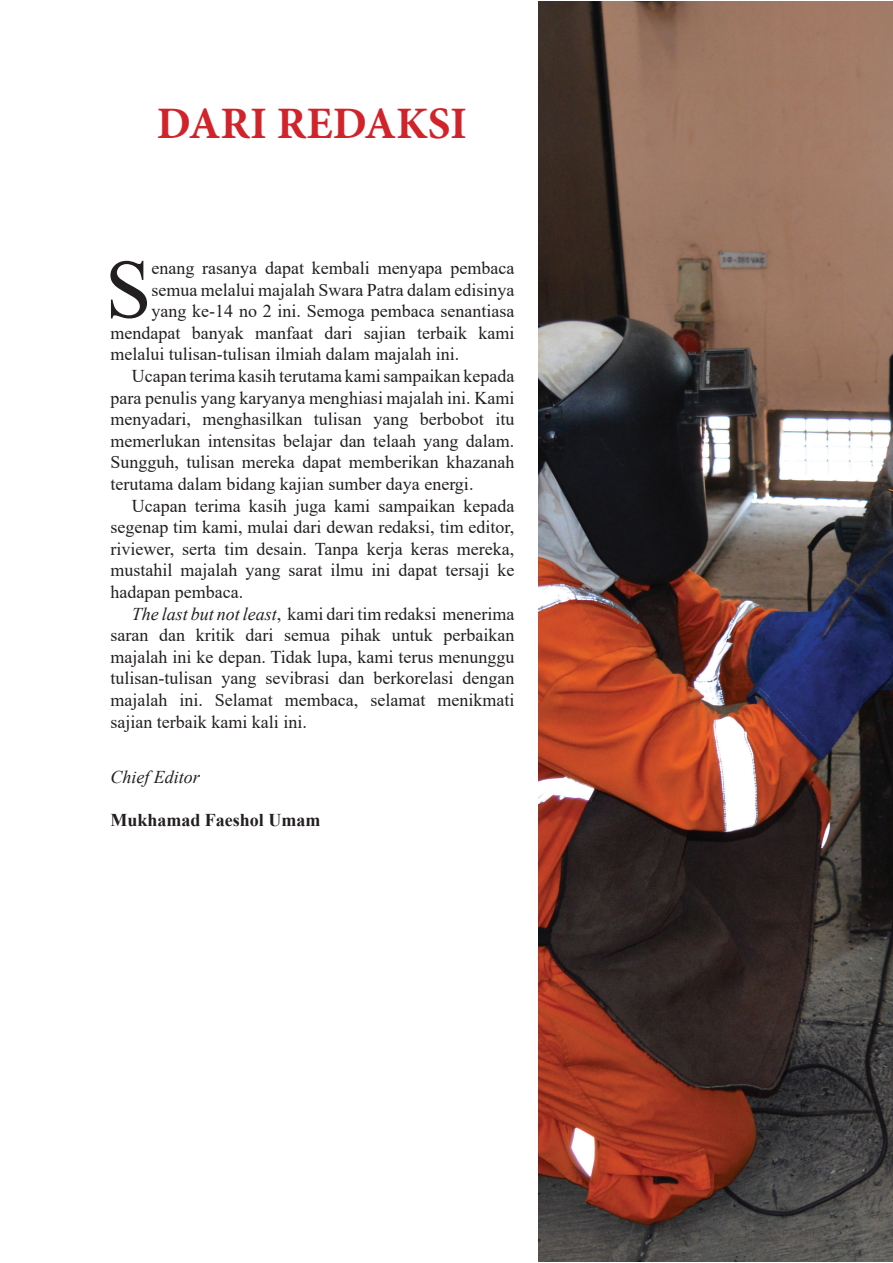
<style>
.page{position:relative;width:893px;height:1263px;background:#fff}
.page>*{position:absolute;margin:0;border:0;box-sizing:border-box;transform-origin:0 0}
.t1{font:83.25px "Times New Roman";color:#231f20}
.t2{font:700 45px "Minion Pro";color:#d1232a}
.t3{font:18px "Times New Roman";color:#231f20}
.t4{font:700 18px "Times New Roman";color:#231f20}
.t5{font:italic 18px "Times New Roman";color:#231f20}
.s1{font-style:italic}
</style>
<div class="page">
<img style="left:539px;top:1px;width:354px;height:1261px">
<h2 class="t2" style="left:157px;top:92px;width:312px">DARI REDAKSI</h2>
<h1 class="t1" style="left:105px;top:231px;width:48px">S</h1>
<p class="t3" style="left:152px;top:255px;width:364px">enang rasanya dapat kembali menyapa pembaca</p>
<p class="t3" style="left:152px;top:277px;width:364px">semua melalui majalah Swara Patra dalam edisinya</p>
<p class="t3" style="left:152px;top:298px;width:364px">yang ke-14 no 2 ini. Semoga pembaca senantiasa</p>
<p class="t3" style="left:110px;top:320px;width:405px">mendapat banyak manfaat dari sajian terbaik kami</p>
<p class="t3" style="left:110px;top:342px;width:351px">melalui tulisan-tulisan ilmiah dalam majalah ini.</p>
<p class="t3" style="left:132px;top:363px;width:384px">Ucapan terima kasih terutama kami sampaikan kepada</p>
<p class="t3" style="left:110px;top:385px;width:405px">para penulis yang karyanya menghiasi majalah ini. Kami</p>
<p class="t3" style="left:110px;top:406px;width:405px">menyadari, menghasilkan tulisan yang berbobot itu</p>
<p class="t3" style="left:110px;top:428px;width:405px">memerlukan intensitas belajar dan telaah yang dalam.</p>
<p class="t3" style="left:110px;top:450px;width:405px">Sungguh, tulisan mereka dapat memberikan khazanah</p>
<p class="t3" style="left:110px;top:471px;width:365px">terutama dalam bidang kajian sumber daya energi.</p>
<p class="t3" style="left:132px;top:493px;width:384px">Ucapan terima kasih juga kami sampaikan kepada</p>
<p class="t3" style="left:110px;top:514px;width:405px">segenap tim kami, mulai dari dewan redaksi, tim editor,</p>
<p class="t3" style="left:110px;top:536px;width:405px">riviewer, serta tim desain. Tanpa kerja keras mereka,</p>
<p class="t3" style="left:110px;top:558px;width:405px">mustahil majalah yang sarat ilmu ini dapat tersaji ke</p>
<p class="t3" style="left:110px;top:579px;width:134px">hadapan pembaca.</p>
<p class="t3" style="left:132px;top:601px;width:384px"><span class="s1">The last but not least</span>, kami dari tim redaksi menerima</p>
<p class="t3" style="left:110px;top:622px;width:405px">saran dan kritik dari semua pihak untuk perbaikan</p>
<p class="t3" style="left:110px;top:644px;width:405px">majalah ini ke depan. Tidak lupa, kami terus menunggu</p>
<p class="t3" style="left:110px;top:666px;width:405px">tulisan-tulisan yang sevibrasi dan berkorelasi dengan</p>
<p class="t3" style="left:110px;top:687px;width:405px">majalah ini. Selamat membaca, selamat menikmati</p>
<p class="t3" style="left:110px;top:709px;width:198px">sajian terbaik kami kali ini.</p>
<p class="t5" style="left:110px;top:764px;width:91px">Chief Editor</p>
<p class="t4" style="left:110px;top:807px;width:212px">Mukhamad Faeshol Umam</p>
</div>
